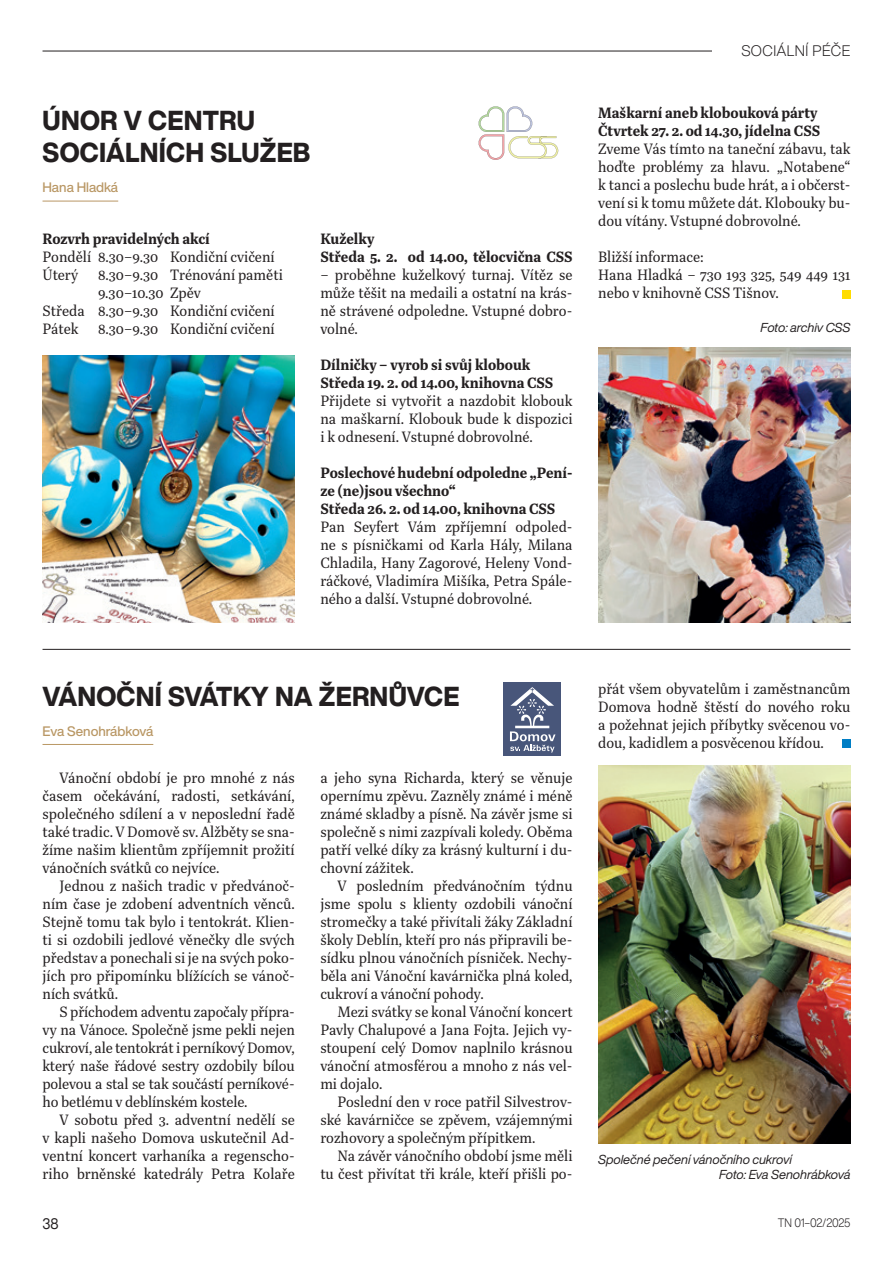
<style>
.page{position:relative;width:893px;height:1263px;background:#fff}
.page>*{position:absolute;margin:0;border:0;box-sizing:border-box;transform-origin:0 0}
.nadpis1{font:800 27px "Helvetica Now Display";letter-spacing:.01em;color:#231f20;scale:.95 1}
.text_normal_TN{font:15.45px/18px "Quinn Text";color:#231f20;text-align:justify;scale:.92 1}
.nadpis6{font:700 15.45px/18px "Quinn Text";color:#231f20;scale:.92 1}
.text_normal_TN-2{font:700 15.45px "Quinn Text";color:#231f20;scale:.92 1}
.rubrika_hlavička_levá{font:300 15px "Helvetica Now Display";letter-spacing:.03em;color:#231f20}
.t1{font:15px "Helvetica Now Display";color:#231f20;scale:.92 1}
.autor_textu{font:500 13.5px "Helvetica Now Display";color:#b99764}
.popis_fotek{font:italic 12.75px "Helvetica Now Display";color:#231f20}
.t2{font:300 12px "Helvetica Now Display";letter-spacing:-.025em;color:#231f20;scale:.92 1}
</style>
<div class="page">
<hr style="left:43px;top:51px;width:807px;height:1px;background:#231f20">
<div style="left:712px;top:43px;width:138px;height:18px;background:#fff"></div>
<svg style="left:479px;top:106px;width:79px;height:54px"></svg>
<hr style="left:43px;top:201px;width:75px;height:1px;background:#b99764">
<hr style="left:43px;top:744px;width:110px;height:1px;background:#b99764">
<div style="left:503px;top:682px;width:58px;height:74px;background:#48567a"></div>
<svg style="left:510px;top:687px;width:45px;height:65px"></svg>
<img style="left:598px;top:765px;width:252px;height:378px">
<img style="left:43px;top:356px;width:252px;height:267px">
<img style="left:598px;top:347px;width:252px;height:276px">
<hr style="left:43px;top:649px;width:807px;height:1px;background:#231f20">
<div style="left:842px;top:290px;width:8px;height:9px;background:#ffdc01"></div>
<div style="left:842px;top:739px;width:8px;height:9px;background:#007ec5"></div>
<p class="nadpis1" style="left:43px;top:102px;width:225px">ÚNOR V CENTRU</p>
<p class="nadpis1" style="left:43px;top:134px;width:283px">SOCIÁLNÍCH SLUŽEB</p>
<p class="autor_textu" style="left:43px;top:178px;width:77px">Hana Hladká</p>
<p class="nadpis6" style="left:43px;top:229px;width:183px">Rozvrh pravidelných akcí</p>
<p class="text_normal_TN" style="left:43px;top:247px;width:254px">Pondělí 8.30–9.30 Kondiční cvičení</p>
<p class="text_normal_TN" style="left:43px;top:265px;width:40px">Úterý</p>
<p class="text_normal_TN" style="left:98px;top:265px;width:202px">8.30–9.30 Trénování paměti</p>
<p class="text_normal_TN" style="left:98px;top:283px;width:113px">9.30–10.30 Zpěv</p>
<p class="text_normal_TN" style="left:43px;top:301px;width:254px">Středa 8.30–9.30 Kondiční cvičení</p>
<p class="text_normal_TN" style="left:43px;top:319px;width:41px">Pátek</p>
<p class="text_normal_TN" style="left:98px;top:319px;width:194px">8.30–9.30 Kondiční cvičení</p>
<p class="nadpis6" style="left:320px;top:229px;width:60px">Kuželky</p>
<p class="text_normal_TN-2" style="left:320px;top:246px;width:276px">Středa 5. 2. od 14.00, tělocvična CSS</p>
<p class="text_normal_TN" style="left:320px;top:265px;width:276px">– proběhne kuželkový turnaj. Vítěz se může těšit na medaili a ostatní na krás&shy;ně strávené odpoledne. Vstupné dobro&shy;volné.</p>
<p class="nadpis6" style="left:320px;top:355px;width:230px">Dílničky – vyrob si svůj klobouk</p>
<p class="text_normal_TN-2" style="left:320px;top:372px;width:255px">Středa 19. 2. od 14.00, knihovna CSS</p>
<p class="text_normal_TN" style="left:320px;top:391px;width:276px">Přijdete si vytvořit a nazdobit klobouk na maškarní. Klobouk bude k dispozici i k odnesení. Vstupné dobrovolné.</p>
<p class="nadpis6" style="left:320px;top:463px;width:276px">Poslechové hudební odpoledne „Pení&shy;ze (ne)jsou všechno“</p>
<p class="text_normal_TN-2" style="left:320px;top:498px;width:257px">Středa 26. 2. od 14.00, knihovna CSS</p>
<p class="text_normal_TN" style="left:320px;top:517px;width:276px">Pan Seyfert Vám zpříjemní odpoled&shy;ne s písničkami od Karla Hály, Milana Chladila, Hany Zagorové, Heleny Vond&shy;ráčkové, Vladimíra Mišíka, Petra Spále&shy;ného a další. Vstupné dobrovolné.</p>
<p class="rubrika_hlavička_levá" style="left:741px;top:40px;width:110px">SOCIÁLNÍ PÉČE</p>
<p class="nadpis6" style="left:598px;top:104px;width:240px">Maškarní aneb klobouková párty</p>
<p class="text_normal_TN-2" style="left:598px;top:121px;width:243px">Čtvrtek 27. 2. od 14.30, jídelna CSS</p>
<p class="text_normal_TN" style="left:598px;top:140px;width:276px">Zveme Vás tímto na taneční zábavu, tak hoďte problémy za hlavu. „Notabene“ k tanci a poslechu bude hrát, a i občerst&shy;vení si k tomu můžete dát. Klobouky bu&shy;dou vítány. Vstupné dobrovolné.</p>
<p class="text_normal_TN" style="left:598px;top:248px;width:116px">Bližší informace:</p>
<p class="text_normal_TN" style="left:598px;top:266px;width:276px">Hana Hladká – 730 193 325, 549 449 131 nebo v knihovně CSS Tišnov.</p>
<p class="popis_fotek" style="left:761px;top:318px;width:91px">Foto: archiv CSS</p>
<p class="nadpis1" style="left:43px;top:677px;width:440px">VÁNOČNÍ SVÁTKY NA ŽERNŮVCE</p>
<p class="autor_textu" style="left:43px;top:722px;width:112px">Eva Senohrábková</p>
<p class="text_normal_TN" style="left:43px;top:769px;width:276px;text-indent:17px">Vánoční období je pro mnohé z nás časem očekávání, radosti, setkávání, společného sdílení a v neposlední řadě také tradic. V Domově sv. Alžběty se sna&shy;žíme našim klientům zpříjemnit prožití vánočních svátků co nejvíce.</p>
<p class="text_normal_TN" style="left:43px;top:877px;width:276px;text-indent:17px">Jednou z našich tradic v předvánoč&shy;ním čase je zdobení adventních věnců.<br>Stejně tomu tak bylo i tentokrát. Klien&shy;ti si ozdobili jedlové věnečky dle svých představ a ponechali si je na svých poko&shy;jích pro připomínku blížících se vánoč&shy;ních svátků.</p>
<p class="text_normal_TN" style="left:43px;top:1003px;width:276px;text-indent:17px">S příchodem adventu započaly přípra&shy;vy na Vánoce. Společně jsme pekli nejen cukroví, ale tentokrát i perníkový Domov, který naše řádové sestry ozdobily bílou polevou a stal se tak součástí perníkové&shy;ho betlému v deblínském kostele.</p>
<p class="text_normal_TN" style="left:43px;top:1111px;width:276px;text-indent:17px">V sobotu před 3. adventní nedělí se v kapli našeho Domova uskutečnil Ad&shy;ventní koncert varhaníka a regenscho&shy;riho brněnské katedrály Petra Kolaře</p>
<p class="text_normal_TN" style="left:320px;top:769px;width:276px">a jeho syna Richarda, který se věnuje opernímu zpěvu. Zazněly známé i méně známé skladby a písně. Na závěr jsme si společně s nimi zazpívali koledy. Oběma patří velké díky za krásný kulturní i du&shy;chovní zážitek.</p>
<p class="text_normal_TN" style="left:320px;top:877px;width:276px;text-indent:17px">V posledním předvánočním týdnu jsme spolu s klienty ozdobili vánoční stromečky a také přivítali žáky Základní školy Deblín, kteří pro nás připravili be&shy;sídku plnou vánočních písniček. Nechy&shy;běla ani Vánoční kavárnička plná koled, cukroví a vánoční pohody.</p>
<p class="text_normal_TN" style="left:320px;top:1003px;width:276px;text-indent:17px">Mezi svátky se konal Vánoční koncert Pavly Chalupové a Jana Fojta. Jejich vy&shy;stoupení celý Domov naplnilo krásnou vánoční atmosférou a mnoho z nás vel&shy;mi dojalo.</p>
<p class="text_normal_TN" style="left:320px;top:1093px;width:276px;text-indent:17px">Poslední den v roce patřil Silvestrov&shy;ské kavárničce se zpěvem, vzájemnými rozhovory a společným přípitkem.</p>
<p class="text_normal_TN" style="left:320px;top:1147px;width:276px;text-align:right">Na závěr vánočního období jsme měli tu čest přivítat tři krále, kteří přišli po-</p>
<p class="text_normal_TN" style="left:598px;top:679px;width:276px">přát všem obyvatelům i zaměstnancům Domova hodně štěstí do nového roku a požehnat jejich příbytky svěcenou vo&shy;dou, kadidlem a posvěcenou křídou.</p>
<p class="popis_fotek" style="left:598px;top:1150px;width:195px">Společné pečení vánočního cukroví</p>
<p class="popis_fotek" style="left:719px;top:1166px;width:133px">Foto: Eva Senohrábková</p>
<p class="t1" style="left:43px;top:1214px;width:19px">38</p>
<p class="t2" style="left:778px;top:1214px;width:80px">TN 01–02/2025</p>
</div>
